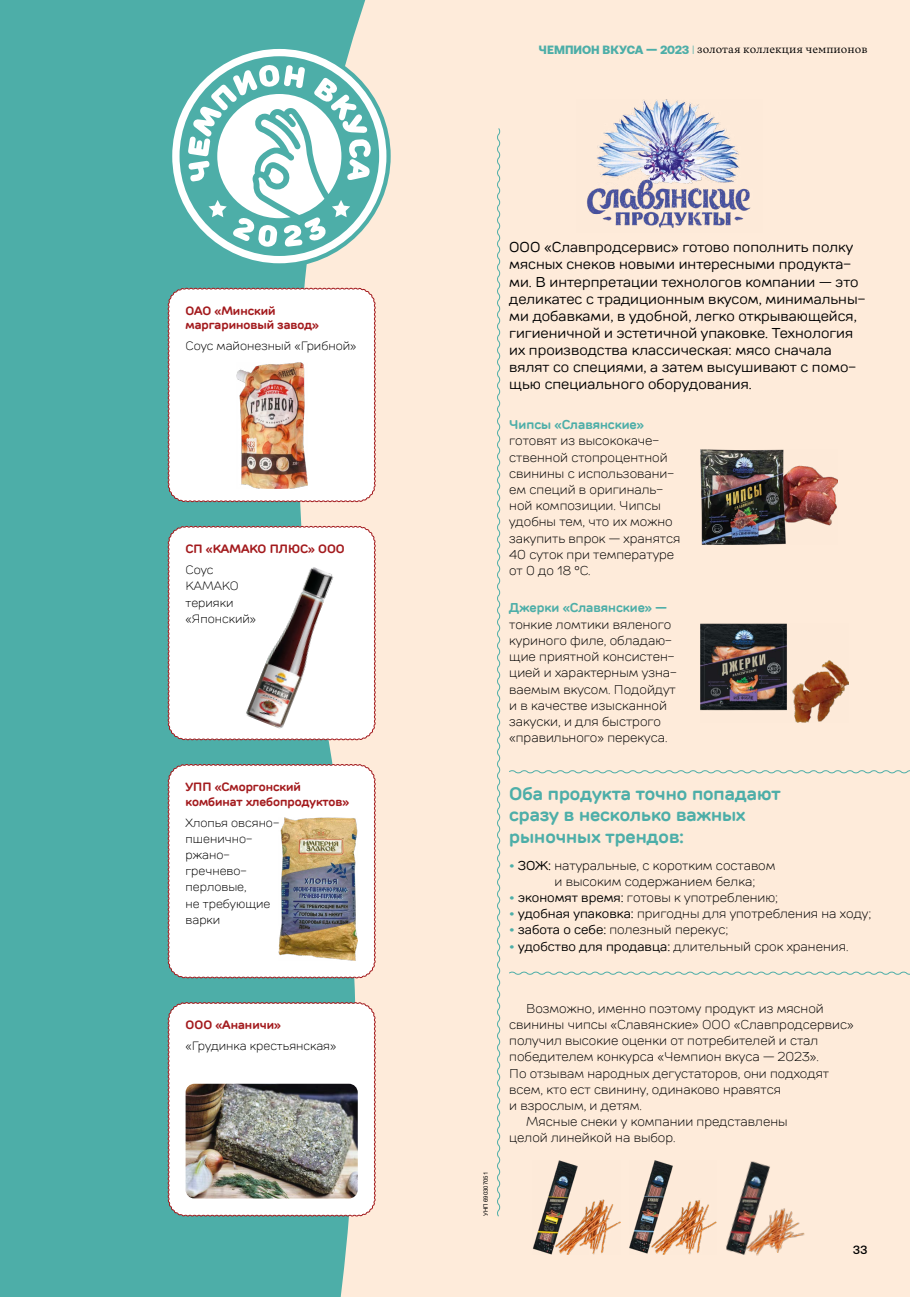
<style>
.page{position:relative;width:910px;height:1297px;background:#feebda}
.page>*{position:absolute;margin:0;border:0;box-sizing:border-box;transform-origin:0 0}
.t1{font:700 18px/21.6px "TT Rounds";color:#4daea8}
.t2{font:14.25px/17.1px "TT Rounds";color:#000}
.t3{font:300 12.75px/16.2px "TT Rounds";color:#000}
.t4{font:700 12.75px "TT Rounds";color:#4daea8}
.t5{font:300 12px/16.2px "TT Rounds";color:#000}
.t6{font:700 12px/14.4px "TT Rounds";color:#a31a1d}
.t7{font:500 12px "Aeonik Pro";color:#000}
.t8{font:300 11.25px "TRY Vesterbro";color:#000}
.t9{font:6px "Arial";color:#000}
.s1{font-family:"Aeonik Pro";font-weight:900;font-size:12px;color:#4daea8}
.s2{font-family:"Aeonik Pro";font-size:12px;color:#4daea8}
.s3{font-weight:900;color:#4daea8}
.s4{font-weight:400}
</style>
<div class="page">
<svg style="left:497px;top:128px;width:4px;height:1089px"></svg>
<svg style="left:509px;top:770px;width:401px;height:4px"></svg>
<svg style="left:509px;top:971px;width:401px;height:4px"></svg>
<img style="left:701px;top:623px;width:148px;height:100px">
<img style="left:701px;top:449px;width:137px;height:96px">
<div style="left:0;top:0;width:234px;height:1297px;background:#4daea8"></div>
<svg style="left:206px;top:0;width:160px;height:1297px;fill:#4daea8"></svg>
<img style="left:532px;top:1160px;width:89px;height:94px">
<img style="left:726px;top:1161px;width:79px;height:95px">
<img style="left:630px;top:1160px;width:87px;height:94px">
<div style="left:168px;top:764px;width:208px;height:214px;background:#fff"></div>
<div style="left:168px;top:1002px;width:208px;height:214px;background:#fff"></div>
<img style="left:186px;top:1084px;width:172px;height:114px">
<div style="left:168px;top:288px;width:208px;height:214px;background:#fff"></div>
<div style="left:168px;top:526px;width:208px;height:214px;background:#fff"></div>
<svg style="left:172px;top:49px;width:214px;height:214px"></svg>
<img style="left:279px;top:817px;width:79px;height:143px">
<img style="left:238px;top:561px;width:107px;height:170px">
<img style="left:236px;top:362px;width:71px;height:126px">
<img style="left:587px;top:99px;width:164px;height:129px">
<p class="t6" style="left:186px;top:303px;width:135px">ОАО «Минский маргариновый завод»</p>
<p class="t5" style="left:186px;top:338px;width:172px">Соус майонезный «Грибной»</p>
<p class="t6" style="left:186px;top:542px;width:161px">СП «КАМАКО ПЛЮС» ООО</p>
<p class="t5" style="left:186px;top:562px;width:72px">Соус<br>КАМАКО терияки «Японский»</p>
<p class="t6" style="left:186px;top:780px;width:165px">УПП «Сморгонский комбинат хлебопродуктов»</p>
<p class="t5" style="left:186px;top:814px;width:95px">Хлопья овсяно&shy;пшенично&shy;ржано&shy;гречнево&shy;перловые,<br>не требующие варки</p>
<p class="t6" style="left:186px;top:1018px;width:97px">ООО «Ананичи»</p>
<p class="t5" style="left:186px;top:1038px;width:152px">«Грудинка крестьянская»</p>
<p class="t8" style="left:539px;top:41px;width:330px"><span class="s1">ЧЕМПИОН ВКУСА — 2023</span> <span class="s2">|</span> золотая коллекция чемпионов</p>
<p class="t9" style="left:482px;top:1216px;width:46px;rotate:-90deg">УНП 690307051</p>
<p class="t2" style="left:509px;top:238px;width:358px">ООО «Славпродсервис» готово пополнить полку мясных снеков новыми интересными продукта&shy;ми. В интерпретации технологов компании — это деликатес с традиционным вкусом, минимальны&shy;ми добавками, в удобной, легко открывающейся, гигиеничной и эстетичной упаковке. Технология их производства классическая: мясо сначала вялят со специями, а затем высушивают с помо&shy;щью специального оборудования.</p>
<p class="t4" style="left:509px;top:416px;width:136px">Чипсы «Славянские»</p>
<p class="t3" style="left:509px;top:432px;width:173px">готовят из высококаче&shy;ственной стопроцентной свинины с использовани&shy;ем специй в оригиналь&shy;ной композиции. Чипсы удобны тем, что их можно закупить впрок — хранятся<br>40 суток при температуре от 0 до 18 °С.</p>
<p class="t4" style="left:509px;top:599px;width:159px">Джерки «Славянские» —</p>
<p class="t3" style="left:509px;top:616px;width:169px">тонкие ломтики вяленого куриного филе, обладаю&shy;щие приятной консистен&shy;цией и характерным узна&shy;ваемым вкусом. Подойдут и в качестве изысканной закуски, и для быстрого «правильного» перекуса.</p>
<h1 class="t1" style="left:509px;top:782px;width:273px">Оба продукта точно попадают сразу в несколько важных рыночных трендов:</h1>
<p class="t3" style="left:554px;top:857px;width:222px;text-indent:-45px"><span class="s3">•</span> <span class="s4">ЗОЖ:</span> натуральные, с коротким составом и высоким содержанием белка;</p>
<p class="t3" style="left:509px;top:889px;width:270px"><span class="s3">•</span> <span class="s4">экономят время:</span> готовы к употреблению;</p>
<p class="t3" style="left:509px;top:905px;width:364px"><span class="s3">•</span> <span class="s4">удобная упаковка:</span> пригодны для употребления на ходу;</p>
<p class="t3" style="left:509px;top:922px;width:221px"><span class="s3">•</span> <span class="s4">забота о себе:</span> полезный перекус;</p>
<p class="t3" style="left:509px;top:938px;width:341px"><span class="s3">•</span> <span class="s4">удобство для продавца:</span> длительный срок хранения.</p>
<p class="t3" style="left:526px;top:1000px;width:299px">Возможно, именно поэтому продукт из мясной</p>
<p class="t3" style="left:509px;top:1016px;width:346px">свинины чипсы «Славянские» ООО «Славпродсервис»</p>
<p class="t3" style="left:509px;top:1032px;width:311px">получил высокие оценки от потребителей и стал</p>
<p class="t3" style="left:509px;top:1048px;width:311px">победителем конкурса «Чемпион вкуса — 2023».</p>
<p class="t3" style="left:509px;top:1065px;width:321px">По отзывам народных дегустаторов, они подходят</p>
<p class="t3" style="left:509px;top:1081px;width:273px">всем, кто ест свинину, одинаково нравятся</p>
<p class="t3" style="left:509px;top:1097px;width:134px">и взрослым, и детям.</p>
<p class="t3" style="left:526px;top:1113px;width:263px">Мясные снеки у компании представлены</p>
<p class="t3" style="left:509px;top:1129px;width:168px">целой линейкой на выбор.</p>
<p class="t7" style="left:853px;top:1243px;width:16px">33</p>
</div>
